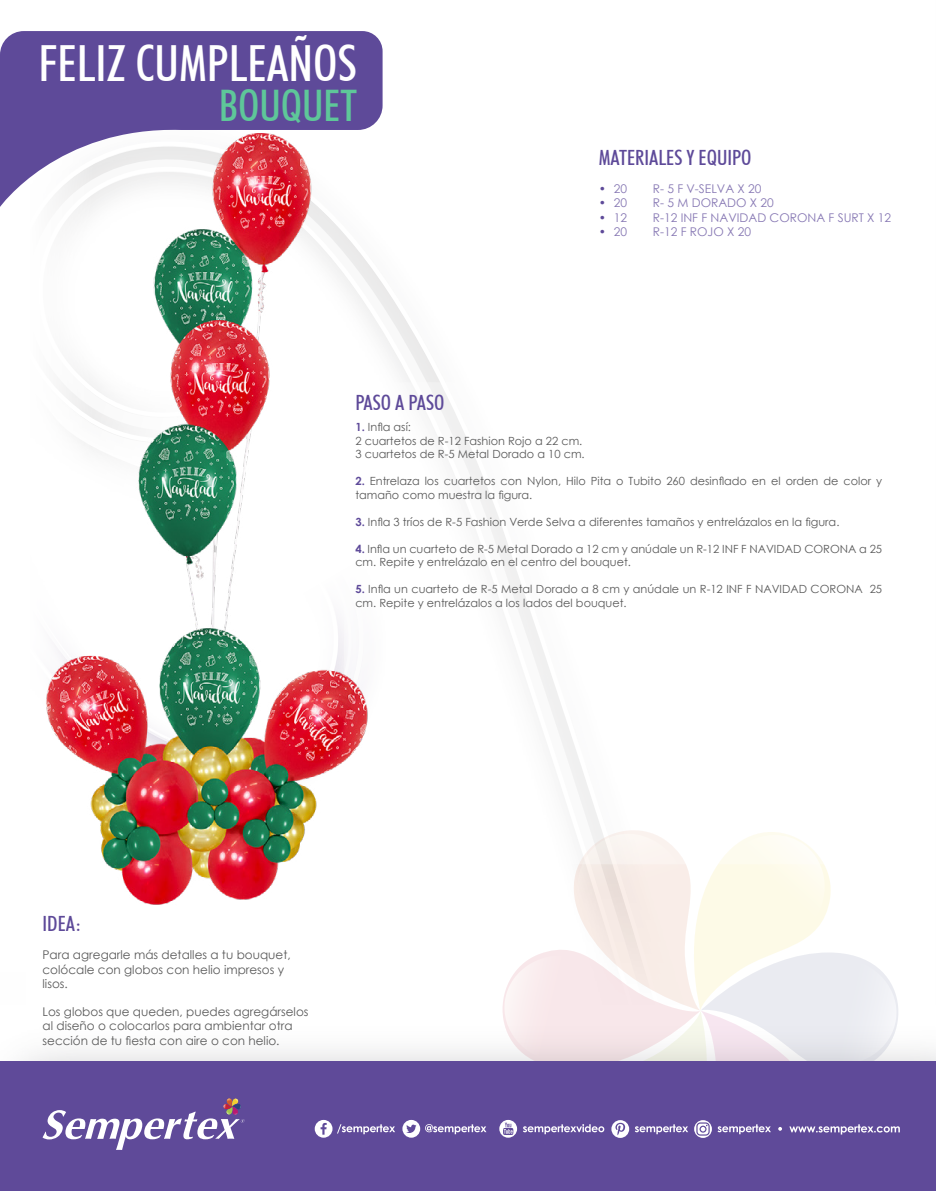
<style>
.page{position:relative;width:936px;height:1191px;background:#fff}
.page>*{position:absolute;margin:0;border:0;box-sizing:border-box;transform-origin:0 0}
.t1{font:500 condensed 49.8px "Futura BT";color:#fff}
.t2{font:500 condensed 43.5px "Futura BT";color:#5ec799}
.t3{font:500 condensed 21px "Futura BT";color:#5e4a99}
.t4{font:12px/14.4px "Century Gothic";color:#595959}
.t5{font:12px "Century Gothic";color:#8677b3}
.t6{font:11.25px/13.5px "Century Gothic";color:#595959}
.s1{color:#5e4a99}
.s2{font-weight:700;color:#5e4a99}
</style>
<div class="page">
<div style="left:0;top:1061px;width:935px;height:130px;background:#5f4a99"></div>
<svg style="left:43px;top:1098px;width:201px;height:52px"></svg>
<svg style="left:315px;top:1119px;width:80px;height:18px"></svg>
<svg style="left:402px;top:1119px;width:84px;height:18px"></svg>
<svg style="left:499px;top:864px;width:400px;height:274px"></svg>
<img style="left:46px;top:207px;width:344px;height:698px">
<svg style="left:0;top:31px;width:382px;height:176px;fill:#5e4a99"></svg>
<h1 class="t1" style="left:38px;top:33px;width:320px">FELIZ CUMPLEAÑOS</h1>
<h2 class="t2" style="left:219px;top:79px;width:139px">BOUQUET</h2>
<h3 class="t3" style="left:598px;top:145px;width:154px">MATERIALES Y EQUIPO</h3>
<p class="t5" style="left:598px;top:180px;width:30px"><span class="s1">•</span> 20</p>
<p class="t5" style="left:652px;top:180px;width:110px">R- 5 F V-SELVA X 20</p>
<p class="t5" style="left:598px;top:194px;width:30px"><span class="s1">•</span> 20</p>
<p class="t5" style="left:652px;top:194px;width:123px">R- 5 M DORADO X 20</p>
<p class="t5" style="left:598px;top:209px;width:30px"><span class="s1">•</span> 12</p>
<p class="t5" style="left:652px;top:209px;width:240px">R-12 INF F NAVIDAD CORONA F SURT X 12</p>
<p class="t5" style="left:598px;top:223px;width:30px"><span class="s1">•</span> 20</p>
<p class="t5" style="left:652px;top:223px;width:100px">R-12 F ROJO X 20</p>
<h3 class="t3" style="left:355px;top:390px;width:90px">PASO A PASO</h3>
<p class="t6" style="left:355px;top:420px;width:231px"><span class="s2">1.</span> Infla así:<br>2 cuartetos de R-12 Fashion Rojo a 22 cm.<br>3 cuartetos de R-5 Metal Dorado a 10 cm.</p>
<p class="t6" style="left:355px;top:474px;width:528px"><span class="s2">2.</span> Entrelaza los cuartetos con Nylon, Hilo Pita o Tubito 260 desinflado en el orden de color y tamaño como muestra la figura.</p>
<p class="t6" style="left:355px;top:515px;width:485px"><span class="s2">3.</span> Infla 3 tríos de R-5 Fashion Verde Selva a diferentes tamaños y entrelázalos en la figura.</p>
<p class="t6" style="left:355px;top:542px;width:528px"><span class="s2">4.</span> Infla un cuarteto de R-5 Metal Dorado a 12 cm y anúdale un R-12 INF F NAVIDAD CORONA a 25 cm. Repite y entrelázalo en el centro del bouquet.</p>
<p class="t6" style="left:355px;top:582px;width:528px"><span class="s2">5.</span> Infla un cuarteto de R-5 Metal Dorado a 8 cm y anúdale un R-12 INF F NAVIDAD CORONA 25 cm. Repite y entrelázalos a los lados del bouquet.</p>
<h3 class="t3" style="left:43px;top:910px;width:40px">IDEA:</h3>
<p class="t4" style="left:43px;top:947px;width:250px">Para agregarle más detalles a tu bouquet, colócale con globos con helio impresos y lisos.</p>
<p class="t4" style="left:43px;top:1004px;width:267px">Los globos que queden, puedes agregárselos al diseño o colocarlos para ambientar otra sección de tu fiesta con aire o con helio.</p>
</div>
